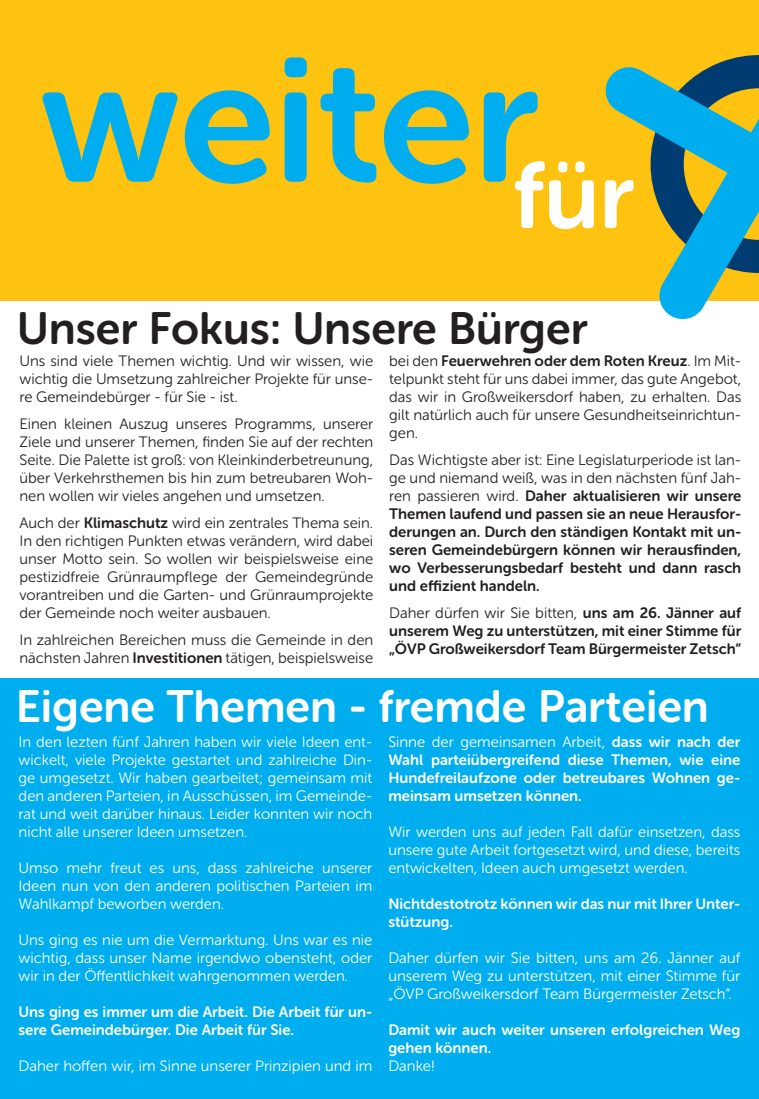
<style>
.page{position:relative;width:759px;height:1099px;background:#fff}
.page>*{position:absolute;margin:0;border:0;box-sizing:border-box;transform-origin:0 0}
.t1{font:175px "Museo Sans Rounded 700";letter-spacing:-.005em;color:#00aeef}
.t2{font:93.75px "Museo Sans Rounded 700";color:#fff}
.t3{font:45px "Museo Sans Rounded 700";color:#fff}
.t4{font:45px "Museo Sans Rounded 700";color:#231f20}
.t5{font:15px/18px "Museo Sans Rounded 300";color:#231f20;text-align:justify}
.t6{font:15px/18px "Museo Sans Rounded 300";color:#fff;text-align:justify}
.t7{font:15px/18px "Museo Sans Rounded 700";color:#231f20;text-align:justify}
.t8{font:15px/18px "Museo Sans Rounded 700";color:#fff}
.s1{color:#fff}
.s2{font-family:"Museo Sans Rounded 700"}
.s3{font-family:"Museo Sans Rounded 300"}
</style>
<div class="page">
<div style="left:0;top:0;width:758px;height:300px;background:#fec210"></div>
<svg style="left:602px;top:55px;width:156px;height:265px"></svg>
<div style="left:1px;top:679px;width:757px;height:419px;background:#00aeef"></div>
<p class="t1" style="left:39px;top:24px;width:500px">weiter</p>
<p class="t2" style="left:512px;top:143px;width:123px">für</p>
<p class="t4" style="left:17px;top:303px;width:646px">Unser Fokus: Unsere Bürger <span class="s1">ien</span></p>
<p class="t5" style="left:19px;top:352px;width:355px">Uns sind viele Themen wichtig. Und wir wissen, wie wichtig die Umsetzung zahlreicher Projekte für unse&shy;re Gemeindebürger - für Sie - ist.</p>
<p class="t5" style="left:19px;top:415px;width:355px">Einen kleinen Auszug unseres Programms, unserer Ziele und unserer Themen, finden Sie auf der rechten Seite. Die Palette ist groß: von Kleinkinderbetreunung, über Verkehrsthemen bis hin zum betreubaren Woh&shy;nen wollen wir vieles angehen und umsetzen.</p>
<p class="t5" style="left:19px;top:514px;width:355px">Auch der <span class="s2">Klimaschutz</span> wird ein zentrales Thema sein.<br>In den richtigen Punkten etwas verändern, wird dabei unser Motto sein. So wollen wir beispielsweise eine pestizidfreie Grünraumpflege der Gemeindegründe vorantreiben und die Garten- und Grünraumprojekte der Gemeinde noch weiter ausbauen.</p>
<p class="t5" style="left:19px;top:631px;width:355px">In zahlreichen Bereichen muss die Gemeinde in den nächsten Jahren <span class="s2">Investitionen</span> tätigen, beispielsweise</p>
<p class="t5" style="left:389px;top:352px;width:353px">bei den <span class="s2">Feuerwehren oder dem Roten Kreuz</span>. Im Mit&shy;telpunkt steht für uns dabei immer, das gute Angebot, das wir in Großweikersdorf haben, zu erhalten. Das gilt natürlich auch für unsere Gesundheitseinrichtun&shy;gen.</p>
<p class="t7" style="left:389px;top:450px;width:353px"><span class="s3">Das Wichtigste aber ist: Eine Legislaturperiode ist lan&shy;ge und niemand weiß, was in den nächsten fünf Jah&shy;ren passieren wird.</span> Daher aktualisieren wir unsere Themen laufend und passen sie an neue Herausfor&shy;derungen an. Durch den ständigen Kontakt mit un&shy;seren Gemeindebürgern können wir herausfinden, wo Verbesserungsbedarf besteht und dann rasch und effizient handeln.</p>
<p class="t7" style="left:389px;top:603px;width:353px"><span class="s3">Daher dürfen wir Sie bitten,</span> uns am 26. Jänner auf unserem Weg zu unterstützen, mit einer Stimme für „ÖVP Großweikersdorf Team Bürgermeister Zetsch“</p>
<p class="t3" style="left:16px;top:681px;width:694px">Eigene Themen - fremde Parteien</p>
<p class="t6" style="left:19px;top:732px;width:355px">In den lezten fünf Jahren haben wir viele Ideen ent&shy;wickelt, viele Projekte gestartet und zahlreiche Din&shy;ge umgesetzt. Wir haben gearbeitet; gemeinsam mit den anderen Parteien, in Ausschüssen, im Gemeinde&shy;rat und weit darüber hinaus. Leider konnten wir noch nicht alle unserer Ideen umsetzen.</p>
<p class="t6" style="left:19px;top:858px;width:355px">Umso mehr freut es uns, dass zahlreiche unserer Ideen nun von den anderen politischen Parteien im Wahlkampf beworben werden.</p>
<p class="t6" style="left:19px;top:930px;width:355px">Uns ging es nie um die Vermarktung. Uns war es nie wichtig, dass unser Name irgendwo obensteht, oder wir in der Öffentlichkeit wahrgenommen werden.</p>
<p class="t8" style="left:19px;top:1002px;width:355px">Uns ging es immer um die Arbeit. Die Arbeit für un&shy;sere Gemeindebürger. Die Arbeit für Sie.</p>
<p class="t6" style="left:19px;top:1056px;width:355px">Daher hoffen wir, im Sinne unserer Prinzipien und im</p>
<p class="t8" style="left:388px;top:733px;width:353px;text-align:justify"><span class="s3">Sinne der gemeinsamen Arbeit,</span> dass wir nach der Wahl parteiübergreifend diese Themen, wie eine Hundefreilaufzone oder betreubares Wohnen ge&shy;meinsam umsetzen können.</p>
<p class="t6" style="left:388px;top:823px;width:353px">Wir werden uns auf jeden Fall dafür einsetzen, dass unsere gute Arbeit fortgesetzt wird, und diese, bereits entwickelten, Ideen auch umgesetzt werden.</p>
<p class="t8" style="left:388px;top:895px;width:353px">Nichtdestotrotz können wir das nur mit Ihrer Unter&shy;stützung.</p>
<p class="t6" style="left:388px;top:949px;width:353px">Daher dürfen wir Sie bitten, uns am 26. Jänner auf unserem Weg zu unterstützen, mit einer Stimme für „ÖVP Großweikersdorf Team Bürgermeister Zetsch“.</p>
<p class="t8" style="left:388px;top:1021px;width:353px">Damit wir auch weiter unseren erfolgreichen Weg gehen können.</p>
<p class="t6" style="left:388px;top:1057px;width:48px">Danke!</p>
</div>
